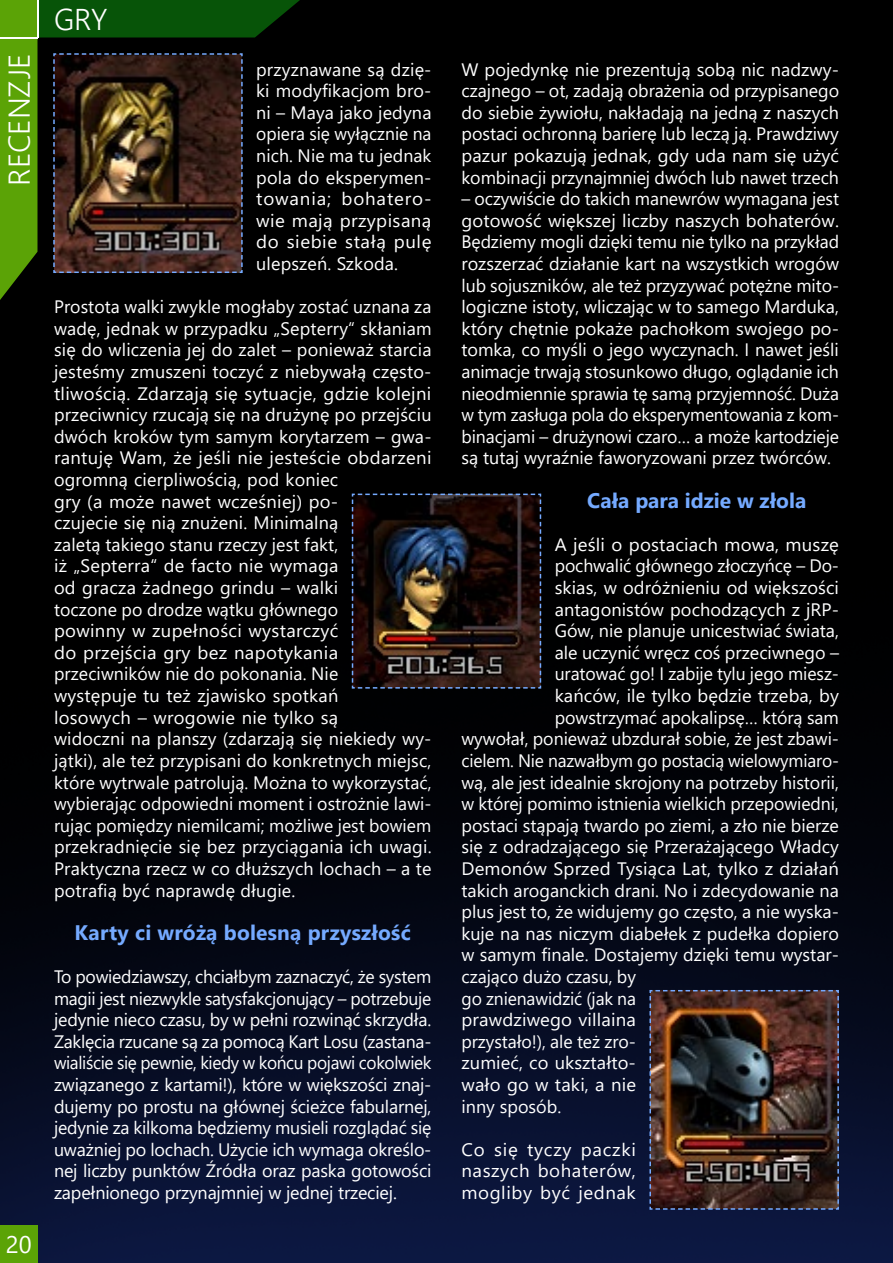
<style>
.page{position:relative;width:893px;height:1263px;background:#fff}
.page>*{position:absolute;margin:0;border:0;box-sizing:border-box;transform-origin:0 0}
.t1{font:300 30px "Segoe UI";color:#fff}
.t2{font:24px "Segoe UI";color:#fff}
.t3{font:700 21px "Segoe UI";letter-spacing:.01em;color:#75aaff}
.t4{font:18px/21.6px "Segoe UI";letter-spacing:.005em;color:#fff;text-align:justify}
.t5{font:18px/21.6px "Segoe UI";letter-spacing:.005em;color:#fff;text-align:justify;scale:1.04 1}
</style>
<div class="page">
<img style="left:0;top:0;width:893px;height:1263px">
<img style="left:351px;top:493px;width:191px;height:196px">
<img style="left:649px;top:989px;width:191px;height:221px">
<svg style="left:0;top:0;width:300px;height:300px"></svg>
<div style="left:0;top:1225px;width:38px;height:38px;background:#5ba306"></div>
<hr style="left:0;top:37px;width:38px;height:1px;background:#fff">
<hr style="left:37px;top:0;width:1px;height:38px;background:#fff">
<h1 class="t1" style="left:-9px;top:186px;width:133px;rotate:-90deg">RECENZJE</h1>
<h2 class="t2" style="left:6px;top:1222px;width:27px">20</h2>
<h1 class="t1" style="left:54px;top:-9px;width:55px">GRY</h1>
<p class="t4" style="left:256px;top:57px;width:177px">przyznawane są dzię&shy;ki modyfikacjom bro&shy;ni – Maya jako jedyna opiera się wyłącznie na nich. Nie ma tu jednak pola do eksperymen&shy;towania; bohatero&shy;wie mają przypisaną do siebie stałą pulę ulepszeń. Szkoda.</p>
<p class="t4" style="left:54px;top:294px;width:379px;text-align:left">Prostota walki zwykle mogłaby zostać uznana za wadę, jednak w przypadku „Septerry“ skłaniam się do wliczenia jej do zalet – ponieważ starcia jesteśmy zmuszeni toczyć z niebywałą często&shy;tliwością. Zdarzają się sytuacje, gdzie kolejni przeciwnicy rzucają się na drużynę po przejściu dwóch kroków tym samym korytarzem – gwa&shy;rantuję Wam, że jeśli nie jesteście obdarzeni ogromną cierpliwością, pod koniec<br>gry (a może nawet wcześniej) po-<br>czujecie się nią znużeni. Minimalną<br>zaletą takiego stanu rzeczy jest fakt,<br>iż „Septerra“ de facto nie wymaga<br>od gracza żadnego grindu – walki<br>toczone po drodze wątku głównego<br>powinny w zupełności wystarczyć<br>do przejścia gry bez napotykania przeciwników nie do pokonania. Nie<br>występuje tu też zjawisko spotkań<br>losowych – wrogowie nie tylko są<br>widoczni na planszy (zdarzają się niekiedy wy&shy;jątki), ale też przypisani do konkretnych miejsc, które wytrwale patrolują. Można to wykorzystać, wybierając odpowiedni moment i ostrożnie lawi&shy;rując pomiędzy niemilcami; możliwe jest bowiem przekradnięcie się bez przyciągania ich uwagi.<br>Praktyczna rzecz w co dłuższych lochach – a te potrafią być naprawdę długie.</p>
<p class="t3" style="left:75px;top:912px;width:338px">Karty ci wróżą bolesną przyszłość</p>
<p class="t4" style="left:54px;top:964px;width:379px">To powiedziawszy, chciałbym zaznaczyć, że system magii jest niezwykle satysfakcjonujący – potrzebuje jedynie nieco czasu, by w pełni rozwinąć skrzydła.<br>Zaklęcia rzucane są za pomocą Kart Losu (zastana&shy;wialiście się pewnie, kiedy w końcu pojawi cokolwiek związanego z kartami!), które w większości znaj&shy;dujemy po prostu na głównej ścieżce fabularnej, jedynie za kilkoma będziemy musieli rozglądać się uważniej po lochach. Użycie ich wymaga określo&shy;nej liczby punktów Źródła oraz paska gotowości zapełnionego przynajmniej w jednej trzeciej.</p>
<p class="t4" style="left:461px;top:57px;width:379px">W pojedynkę nie prezentują sobą nic nadzwy&shy;czajnego – ot, zadają obrażenia od przypisanego do siebie żywiołu, nakładają na jedną z naszych postaci ochronną barierę lub leczą ją. Prawdziwy pazur pokazują jednak, gdy uda nam się użyć kombinacji przynajmniej dwóch lub nawet trzech</p>
<p class="t4" style="left:461px;top:186px;width:379px">– oczywiście do takich manewrów wymagana jest gotowość większej liczby naszych bohaterów.<br>Będziemy mogli dzięki temu nie tylko na przykład rozszerzać działanie kart na wszystkich wrogów lub sojuszników, ale też przyzywać potężne mito&shy;logiczne istoty, wliczając w to samego Marduka, który chętnie pokaże pachołkom swojego po&shy;tomka, co myśli o jego wyczynach. I nawet jeśli animacje trwają stosunkowo długo, oglądanie ich nieodmiennie sprawia tę samą przyjemność. Duża w tym zasługa pola do eksperymentowania z kom&shy;binacjami – drużynowi czaro… a może kartodzieje są tutaj wyraźnie faworyzowani przez twórców.</p>
<p class="t3" style="left:587px;top:480px;width:221px">Cała para idzie w złola</p>
<p class="t5" style="left:555px;top:532px;width:275px">A jeśli o postaciach mowa, muszę</p>
<p class="t4" style="left:555px;top:554px;width:286px">pochwalić głównego złoczyńcę – Do-</p>
<p class="t4" style="left:555px;top:575px;width:286px">skias, w odróżnieniu od większości</p>
<p class="t4" style="left:555px;top:597px;width:286px">antagonistów pochodzących z jRP-</p>
<p class="t4" style="left:555px;top:618px;width:286px">Gów, nie planuje unicestwiać świata,</p>
<p class="t4" style="left:555px;top:640px;width:286px">ale uczynić wręcz coś przeciwnego –</p>
<p class="t4" style="left:555px;top:662px;width:286px">uratować go! I zabije tylu jego miesz-</p>
<p class="t4" style="left:555px;top:683px;width:286px">kańców, ile tylko będzie trzeba, by</p>
<p class="t4" style="left:555px;top:705px;width:286px">powstrzymać apokalipsę… którą sam</p>
<p class="t4" style="left:461px;top:726px;width:379px">wywołał, ponieważ ubzdurał sobie, że jest zbawi-</p>
<p class="t4" style="left:461px;top:748px;width:379px">cielem. Nie nazwałbym go postacią wielowymiaro-</p>
<p class="t4" style="left:461px;top:770px;width:379px">wą, ale jest idealnie skrojony na potrzeby historii,</p>
<p class="t4" style="left:461px;top:791px;width:379px">w której pomimo istnienia wielkich przepowiedni,</p>
<p class="t4" style="left:461px;top:813px;width:379px">postaci stąpają twardo po ziemi, a zło nie bierze</p>
<p class="t4" style="left:461px;top:834px;width:379px">się z odradzającego się Przerażającego Władcy</p>
<p class="t4" style="left:461px;top:856px;width:379px">Demonów Sprzed Tysiąca Lat, tylko z działań</p>
<p class="t4" style="left:461px;top:878px;width:379px">takich aroganckich drani. No i zdecydowanie na</p>
<p class="t4" style="left:461px;top:899px;width:379px">plus jest to, że widujemy go często, a nie wyska-</p>
<p class="t4" style="left:461px;top:921px;width:379px">kuje na nas niczym diabełek z pudełka dopiero</p>
<p class="t4" style="left:461px;top:942px;width:379px">w samym finale. Dostajemy dzięki temu wystar-</p>
<p class="t4" style="left:461px;top:964px;width:176px">czająco dużo czasu, by</p>
<p class="t4" style="left:461px;top:986px;width:176px">go znienawidzić (jak na</p>
<p class="t4" style="left:461px;top:1007px;width:176px">prawdziwego villaina</p>
<p class="t4" style="left:461px;top:1029px;width:176px">przystało!), ale też zro-</p>
<p class="t4" style="left:461px;top:1050px;width:176px">zumieć, co ukształto-</p>
<p class="t4" style="left:461px;top:1072px;width:176px">wało go w taki, a nie</p>
<p class="t4" style="left:461px;top:1094px;width:101px">inny sposób.</p>
<p class="t5" style="left:461px;top:1137px;width:169px">Co się tyczy paczki naszych bohaterów, mogliby być jednak</p>
</div>
